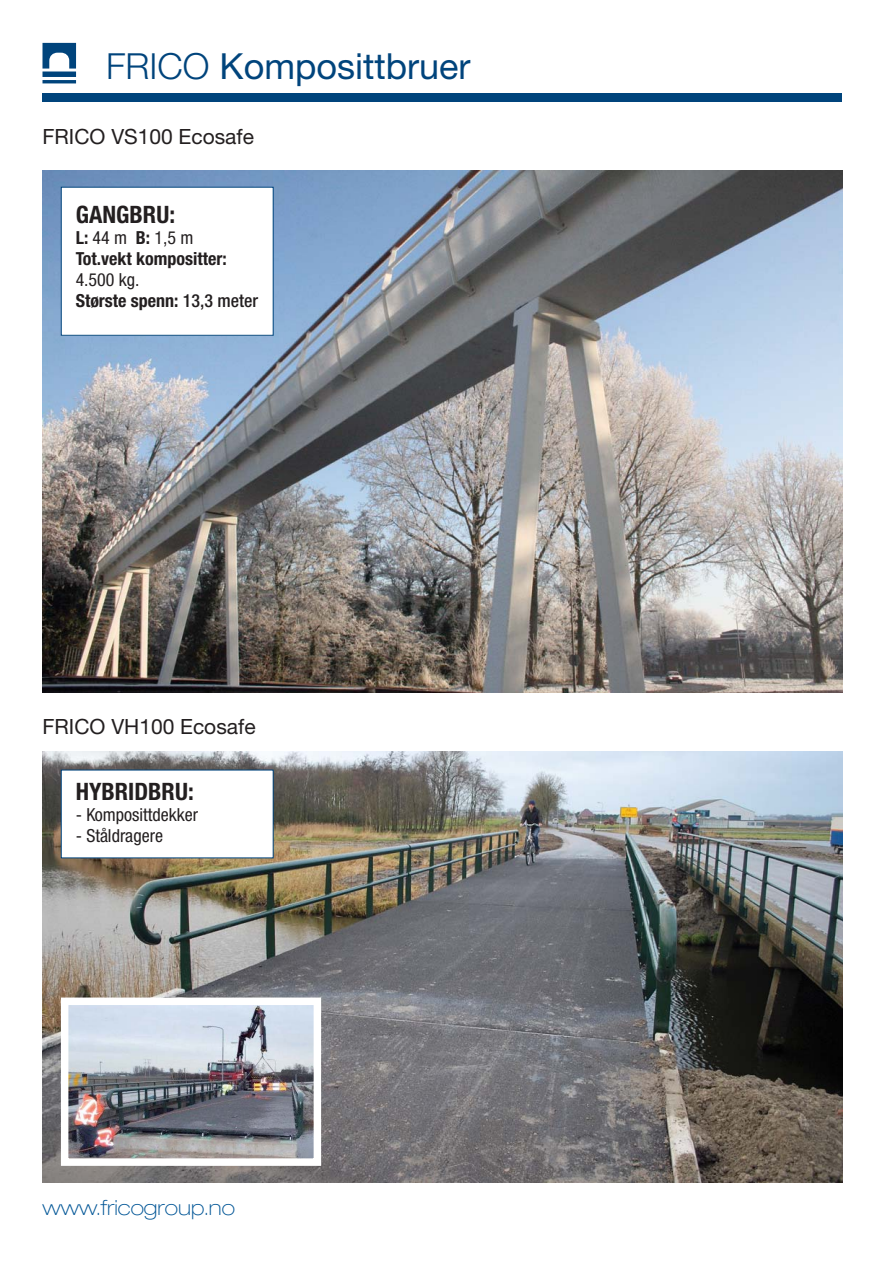
<style>
.page{position:relative;width:893px;height:1263px;background:#fff}
.page>*{position:absolute;margin:0;border:0;box-sizing:border-box;transform-origin:0 0}
.t1{font:36px "Helvetica Neue";color:#00447c}
.t2{font:700 condensed 24px "Helvetica Neue";color:#231f20}
.t3{font:21px "Helvetica Neue";color:#231f20}
.t4{font:100 expanded 21px "Helvetica Neue";color:#005596}
.t5{font:700 condensed 18px/21px "Helvetica Neue";color:#231f20}
.t6{font:condensed 18px "Helvetica Neue";color:#231f20}
.s1{font-weight:300}
.s2{font-weight:400}
.s3{font-weight:500}
</style>
<div class="page">
<img style="left:42px;top:751px;width:800px;height:431px">
<img style="left:42px;top:170px;width:800px;height:522px">
<img style="left:70px;top:1007px;width:242px;height:150px">
<div style="left:61px;top:998px;width:260px;height:168px;border:8px solid #fff"></div>
<div style="left:42px;top:94px;width:800px;height:8px;background:#00447c"></div>
<svg style="left:42px;top:43px;width:34px;height:26px"></svg>
<hr style="left:42px;top:80px;width:34px;height:3px;background:#00447c">
<div style="left:42px;top:71px;width:34px;height:6px;background:#00447c"></div>
<div style="left:61px;top:187px;width:212px;height:148px;background:#fff"></div>
<div style="left:61px;top:187px;width:213px;height:149px;border:1px solid #00447c"></div>
<div style="left:61px;top:770px;width:212px;height:88px;background:#fff"></div>
<h1 class="t1" style="left:106px;top:54px;width:366px"><span class="s1">FRICO</span> Komposittbruer</h1>
<p class="t3" style="left:42px;top:129px;width:213px">FRICO VS100 Ecosafe</p>
<h2 class="t2" style="left:76px;top:206px;width:101px">GANGBRU:</h2>
<p class="t5" style="left:76px;top:228px;width:153px">L: <span class="s2">44 m</span> B: <span class="s2">1,5 m<br></span>Tot.vekt kompositter:</p>
<p class="t5" style="left:76px;top:270px;width:184px"><span class="s2">4.500 kg.<br></span>Største spenn: <span class="s3">13,3 meter</span></p>
<p class="t3" style="left:42px;top:719px;width:215px">FRICO VH100 Ecosafe</p>
<h2 class="t2" style="left:76px;top:783px;width:120px">HYBRIDBRU:</h2>
<p class="t6" style="left:76px;top:808px;width:124px">- Komposittdekker</p>
<p class="t6" style="left:76px;top:829px;width:89px">- Ståldragere</p>
<p class="t4" style="left:42px;top:1200px;width:194px">www.fricogroup.no</p>
</div>
